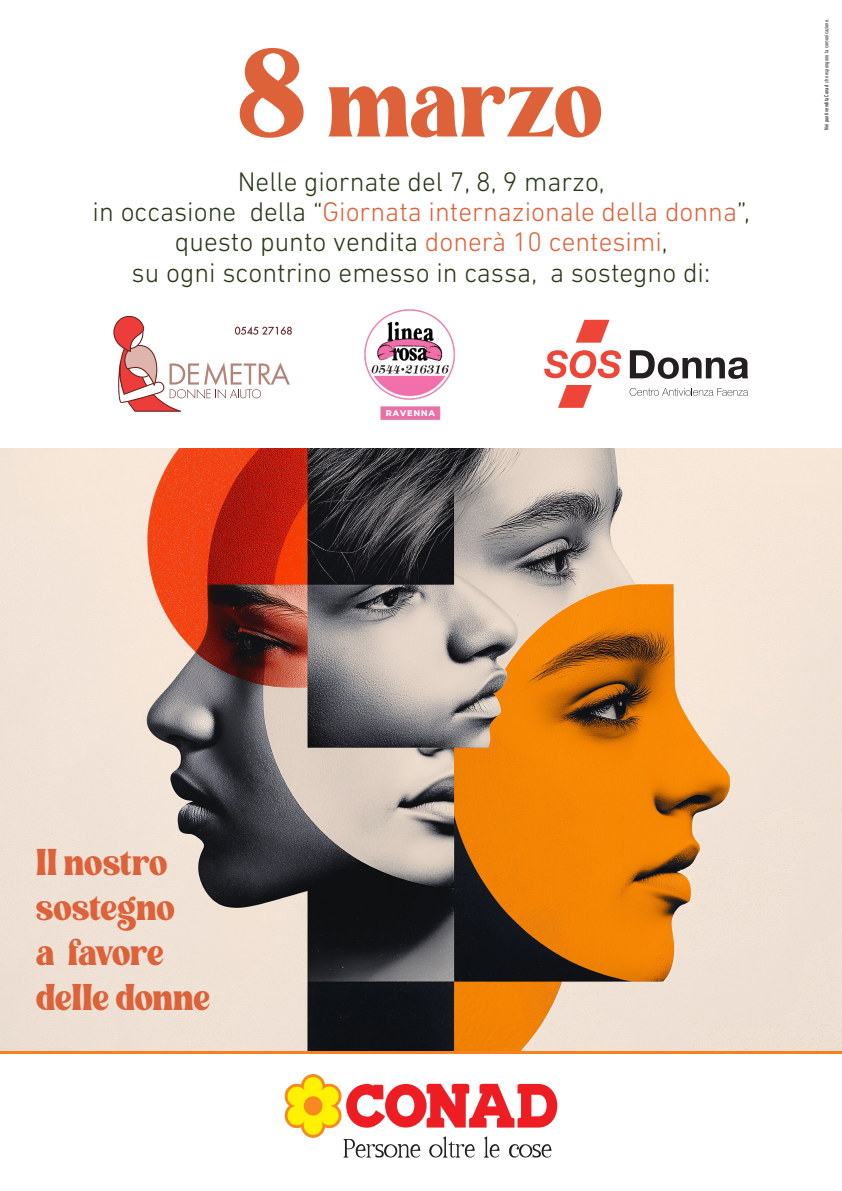
<style>
.page{position:relative;width:842px;height:1191px;background:#fff}
.page>*{position:absolute;margin:0;border:0;box-sizing:border-box;transform-origin:0 0}
.t1{font:98.4px "Alpha Kosty";letter-spacing:.005em;color:#dd623a}
.t2{font:37.2px/44.7px "Alpha Kosty";color:#dd623a}
.t3{font:300 27.4px "DIN Next LT Pro";color:#293816}
.t4{font:300 27.4px "DIN Next LT Pro";color:#dd623a}
.Paragrafo_base{font:condensed 6.1px "DIN Next LT Pro";color:#3e3e3f}
.s1{font-size:124.8px}
.s2{color:#293816}
.s3{color:#dd623a}
.s4{color:#231f20}
</style>
<div class="page">
<svg style="left:285px;top:1074px;width:272px;height:83px"></svg>
<img style="left:0;top:448px;width:842px;height:603px">
<hr style="left:0;top:1051px;width:842px;height:3px;background:#f58220">
<svg style="left:630px;top:388px;width:118px;height:8px"></svg>
<svg style="left:544px;top:350px;width:77px;height:28px"></svg>
<svg style="left:576px;top:320px;width:33px;height:23px"></svg>
<svg style="left:558px;top:385px;width:34px;height:23px"></svg>
<svg style="left:630px;top:350px;width:118px;height:29px"></svg>
<svg style="left:113px;top:315px;width:179px;height:97px"></svg>
<img style="left:364px;top:309px;width:91px;height:111px">
<p class="t1" style="left:238px;top:45px;width:367px"><span class="s1">8</span> marzo</p>
<p class="t3" style="left:238px;top:166px;width:368px">Nelle giornate del 7, 8, 9 marzo,</p>
<p class="t4" style="left:93px;top:196px;width:659px"><span class="s2">in occasione della “</span>Giornata internazionale della donna<span class="s2">”,</span></p>
<p class="t3" style="left:175px;top:226px;width:494px">questo punto vendita <span class="s3">donerà 10 centesimi</span>,</p>
<p class="t3" style="left:132px;top:256px;width:580px">su ogni scontrino emesso in cassa, a sostegno di:</p>
<p class="Paragrafo_base" style="left:823px;top:130px;width:112px;rotate:-90deg"><span class="s4">Nei punti vendita Conad</span> che espongono la comunicazione.</p>
<p class="t2" style="left:36px;top:840px;width:141px">Il nostro sostegno</p>
<p class="t2" style="left:36px;top:929px;width:129px">a favore</p>
<p class="t2" style="left:36px;top:974px;width:175px">delle donne</p>
</div>
